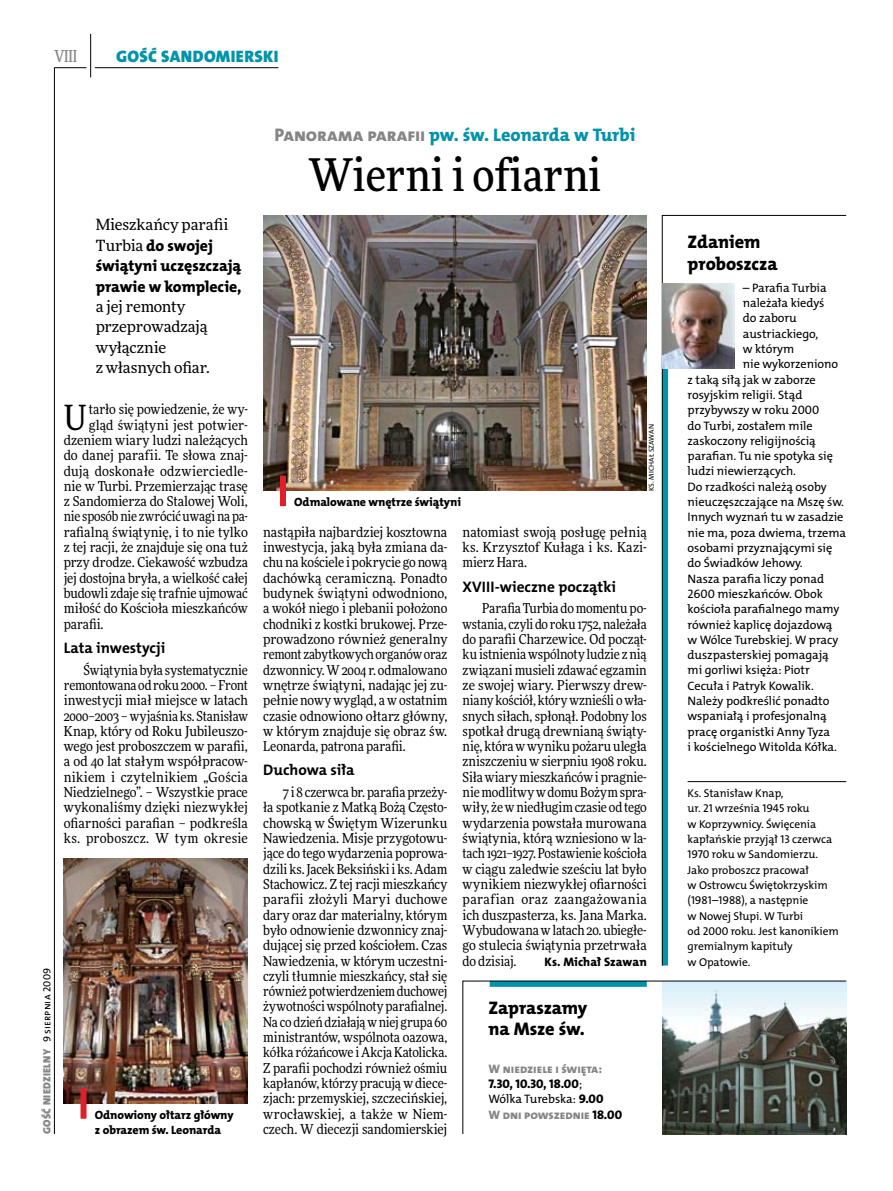
<style>
.page{position:relative;width:893px;height:1191px;background:#fff}
.page>*{position:absolute;margin:0;border:0;box-sizing:border-box;transform-origin:0 0}
.t1{font:500 45px "Freeday Narrow";color:#000}
.t2{font:34.8px "Freeday Narrow News";color:#000}
.t3{font:18.3px/21.6px "The Mix HP8 Ex Bld";letter-spacing:.01em;color:#000}
.t4{font:18.3px "The Mix HP8 Ex Bld";letter-spacing:-.005em;color:#0093aa}
.t5{font:16.65px "The Mix HP9 Blk";letter-spacing:.02em;color:#0093aa}
.t6{font:500 16.5px "Freeday Narrow";color:#858486;scale:.9 1}
.t7{font:15.75px/20.4px "The Mix HP8 Ex Bld";letter-spacing:.01em;color:#000}
.t8{font:15.45px/20.4px "Freeday News";letter-spacing:-.01em;color:#000}
.t9{font:15.3px "The Mix HP7 Bld";color:#000}
.t10{font:13.65px/15.3px "Freeday Narrow News";color:#000;text-align:justify}
.t11{font:12.6px "The Mix HP8 Ex Bld";color:#000}
.t12{font:12.3px "The Mix HP5 Plain";letter-spacing:-.005em;color:#000}
.t13{font:12.3px "The Mix HP8 Ex Bld";letter-spacing:-.005em;color:#858486}
.t14{font:12.3px "The Mix HP8 Ex Bld";letter-spacing:.01em;color:#000}
.t15{font:12px/15.3px "The Mix HP8 Ex Bld";letter-spacing:-.005em;color:#000}
.t16{font:11.4px/15.3px "The Mix HP5 Plain";letter-spacing:-.005em;color:#000}
.t17{font:10.5px "The Mix HP9 Blk";letter-spacing:.025em;color:#858486}
.t18{font:7.2px "The Mix HP5 Plain";letter-spacing:.015em;color:#000}
.s1{font-family:"Freeday News";font-size:15.45px}
.s2{color:#858486}
.s3{font-family:"The Mix HP5 Plain";color:#000}
.s4{font-family:"The Mix HP5 Plain";font-size:12.3px}
.s5{font-family:"The Mix HP8 Ex Bld";font-size:12.6px}
.s6{font-size:12.6px;color:#000}
</style>
<div class="page">
<hr style="left:54px;top:67px;width:1px;height:1067px;background:#000">
<hr style="left:90px;top:34px;width:1px;height:43px;background:#000">
<hr style="left:54px;top:67px;width:32px;height:1px;background:#000">
<hr style="left:95px;top:67px;width:183px;height:1px;background:#000">
<svg style="left:662px;top:215px;width:185px;height:751px"></svg>
<img style="left:263px;top:215px;width:384px;height:276px">
<svg style="left:462px;top:980px;width:385px;height:154px"></svg>
<hr style="left:688px;top:781px;width:158px;height:1px;background:#000">
<img style="left:662px;top:283px;width:72px;height:85px">
<img style="left:64px;top:858px;width:184px;height:245px">
<div style="left:280px;top:475px;width:6px;height:31px;background:#df1f2a"></div>
<div style="left:81px;top:1088px;width:6px;height:30px;background:#df1f2a"></div>
<p class="t6" style="left:54px;top:46px;width:27px">VIII</p>
<p class="t5" style="left:116px;top:46px;width:164px">GOŚĆ SANDOMIERSKI</p>
<p class="t8" style="left:96px;top:214px;width:134px">Mieszkańcy parafii</p>
<p class="t7" style="left:96px;top:235px;width:147px"><span class="s1">Turbia</span> do swojej świątyni uczęszczają prawie w komplecie,</p>
<p class="t8" style="left:96px;top:296px;width:116px">a jej remonty przeprowadzają wyłącznie<br>z własnych ofiar.</p>
<h3 class="t4" style="left:275px;top:123px;width:362px"><span class="s2">Panorama parafii</span> pw. św. Leonarda w Turbi</h3>
<h1 class="t1" style="left:308px;top:147px;width:295px">Wierni i ofiarni</h1>
<h2 class="t2" style="left:64px;top:396px;width:24px">U</h2>
<p class="t10" style="left:89px;top:401px;width:161px">tarło się powiedzenie, że wy-</p>
<p class="t10" style="left:89px;top:417px;width:161px">gląd świątyni jest potwier-</p>
<p class="t10" style="left:64px;top:432px;width:186px">dzeniem wiary ludzi należących</p>
<p class="t10" style="left:64px;top:447px;width:186px">do danej parafii. Te słowa znaj-</p>
<p class="t10" style="left:64px;top:463px;width:186px">dują doskonałe odzwierciedle-</p>
<p class="t10" style="left:64px;top:478px;width:186px">nie w Turbi. Przemierzając trasę</p>
<p class="t10" style="left:64px;top:493px;width:186px">z Sandomierza do Stalowej Woli,</p>
<p class="t10" style="left:64px;top:509px;width:186px">nie sposób nie zwrócić uwagi na pa-</p>
<p class="t10" style="left:64px;top:524px;width:186px">rafialną świątynię, i to nie tylko</p>
<p class="t10" style="left:64px;top:539px;width:186px">z tej racji, że znajduje się ona tuż</p>
<p class="t10" style="left:64px;top:555px;width:186px">przy drodze. Ciekawość wzbudza</p>
<p class="t10" style="left:64px;top:570px;width:186px">jej dostojna bryła, a wielkość całej</p>
<p class="t10" style="left:64px;top:585px;width:186px">budowli zdaje się trafnie ujmować</p>
<p class="t10" style="left:64px;top:600px;width:186px">miłość do Kościoła mieszkańców</p>
<p class="t10" style="left:64px;top:616px;width:41px">parafii.</p>
<p class="t9" style="left:64px;top:638px;width:103px">Lata inwestycji</p>
<p class="t10" style="left:64px;top:662px;width:186px;text-indent:20px">Świątynia była systematycznie remontowana od roku 2000. – Front inwestycji miał miejsce w latach 2000–2003 – wyjaśnia ks. Stanisław Knap, który od Roku Jubileuszo&shy;wego jest proboszczem w parafii, a od 40 lat stałym współpracow&shy;nikiem i czytelnikiem „Gościa Niedzielnego”. – Wszystkie prace wykonaliśmy dzięki niezwykłej ofiarności parafian – podkreśla ks. proboszcz. W tym okresie</p>
<p class="t17" style="left:40px;top:1134px;width:167px;rotate:-90deg">GOŚĆ NIEDZIELNY <span class="s3">9 sierpnia 2009</span></p>
<p class="t15" style="left:95px;top:1107px;width:140px">Odnowiony ołtarz główny z obrazem św. Leonarda</p>
<p class="t15" style="left:294px;top:494px;width:168px">Odmalowane wnętrze świątyni</p>
<p class="t18" style="left:647px;top:491px;width:68px;rotate:-90deg">ks. Michał Szawan</p>
<p class="t10" style="left:263px;top:524px;width:186px">nastąpiła najbardziej kosztowna inwestycja, jaką była zmiana da&shy;chu na kościele i pokrycie go nową dachówką ceramiczną. Ponadto budynek świątyni odwodniono, a wokół niego i plebanii położono chodniki z kostki brukowej. Prze&shy;prowadzono również generalny remont zabytkowych organów oraz dzwonnicy. W2004 r. odmalowano wnętrze świątyni, nadając jej zu&shy;pełnie nowy wygląd, a w ostatnim czasie odnowiono ołtarz główny, w którym znajduje się obraz św.<br>Leonarda, patrona parafii.</p>
<p class="t9" style="left:263px;top:760px;width:93px">Duchowa siła</p>
<p class="t10" style="left:263px;top:784px;width:186px;text-indent:20px">7 i 8 czerwca br. parafia przeży&shy;ła spotkanie z Matką Bożą Często&shy;chowską w Świętym Wizerunku Nawiedzenia. Misje przygotowu&shy;jące do tego wydarzenia poprowa&shy;dzili ks.Jacek Beksiński i ks.Adam Stachowicz. Z tej racji mieszkańcy parafii złożyli Maryi duchowe dary oraz dar materialny, którym było odnowienie dzwonnicy znaj&shy;dującej się przed kościołem. Czas Nawiedzenia, w którym uczestni&shy;czyli tłumnie mieszkańcy, stał się również potwierdzeniem duchowej żywotności wspólnoty parafialnej.<br>Na co dzień działają wniej grupa 60 ministrantów, wspólnota oazowa, kółka różańcowe iAkcja Katolicka.<br>Z parafii pochodzi również ośmiu kapłanów, którzy pracują w diece&shy;zjach: przemyskiej, szczecińskiej, wrocławskiej, a także w Niem&shy;czech. W diecezji sandomierskiej</p>
<p class="t10" style="left:463px;top:524px;width:186px">natomiast swoją posługę pełnią ks. Krzysztof Kułaga i ks. Kazi&shy;mierz Hara.</p>
<p class="t9" style="left:463px;top:576px;width:155px">XVIII-wieczne początki</p>
<p class="t10" style="left:463px;top:600px;width:186px;text-indent:20px">Parafia Turbia do momentu po&shy;wstania, czyli do roku 1752, należała do parafii Charzewice. Od począt&shy;ku istnienia wspólnoty ludzie z nią związani musieli zdawać egzamin ze swojej wiary. Pierwszy drew&shy;niany kościół, który wznieśli owła&shy;snych siłach, spłonął. Podobny los spotkał drugą drewnianą świąty&shy;nię, która w wyniku pożaru uległa zniszczeniu w sierpniu 1908 roku.<br>Siła wiary mieszkańców i pragnie&shy;nie modlitwy w domu Bożym spra&shy;wiły, żewniedługim czasie od tego wydarzenia powstała murowana świątynia, którą wzniesiono w la&shy;tach 1921–1927. Postawienie kościoła w ciągu zaledwie sześciu lat było wynikiem niezwykłej ofiarności parafian oraz zaangażowania ich duszpasterza, ks. Jana Marka.<br>Wybudowana wlatach 20. ubiegłe&shy;go stulecia świątynia przetrwała do dzisiaj.</p>
<p class="t14" style="left:545px;top:953px;width:104px">Ks. Michał Szawan</p>
<h3 class="t3" style="left:488px;top:997px;width:100px">Zapraszamy na Msze św.</h3>
<p class="t13" style="left:488px;top:1060px;width:115px">W niedziele i święta:</p>
<p class="t11" style="left:488px;top:1075px;width:95px">7.30, 10.30, 18.00<span class="s4">;</span></p>
<p class="t12" style="left:488px;top:1091px;width:116px">Wólka Turebska: <span class="s5">9.00</span></p>
<p class="t13" style="left:488px;top:1106px;width:135px">W dni powszednie <span class="s6">18.00</span></p>
<h3 class="t3" style="left:688px;top:231px;width:92px">Zdaniem proboszcza</h3>
<p class="t12" style="left:743px;top:280px;width:85px">– Parafia Turbia</p>
<p class="t12" style="left:743px;top:295px;width:83px">należała kiedyś</p>
<p class="t12" style="left:743px;top:310px;width:55px">do zaboru</p>
<p class="t12" style="left:743px;top:326px;width:77px">austriackiego,</p>
<p class="t12" style="left:743px;top:341px;width:53px">w którym</p>
<p class="t12" style="left:743px;top:356px;width:97px">nie wykorzeniono</p>
<p class="t12" style="left:688px;top:371px;width:130px">z taką siłą jak w zaborze</p>
<p class="t12" style="left:688px;top:387px;width:116px">rosyjskim religii. Stąd</p>
<p class="t12" style="left:688px;top:402px;width:133px">przybywszy w roku 2000</p>
<p class="t12" style="left:688px;top:417px;width:127px">do Turbi, zostałem mile</p>
<p class="t12" style="left:688px;top:433px;width:130px">zaskoczony religijnością</p>
<p class="t12" style="left:688px;top:448px;width:147px">parafian. Tu nie spotyka się</p>
<p class="t12" style="left:688px;top:463px;width:110px">ludzi niewierzących.</p>
<p class="t12" style="left:688px;top:479px;width:141px">Do rzadkości należą osoby</p>
<p class="t12" style="left:688px;top:494px;width:158px">nieuczęszczające na Mszę św.</p>
<p class="t12" style="left:688px;top:509px;width:157px">I nnych wyznań tu w zasadzie</p>
<p class="t12" style="left:688px;top:524px;width:160px">nie ma, poza dwiema, trzema</p>
<p class="t12" style="left:688px;top:540px;width:146px">osobami przyznającymi się</p>
<p class="t12" style="left:688px;top:555px;width:117px">do Świadków Jehowy.</p>
<p class="t12" style="left:688px;top:570px;width:138px">N asza parafia liczy ponad</p>
<p class="t12" style="left:688px;top:586px;width:137px">2600 mieszkańców. Obok</p>
<p class="t12" style="left:688px;top:601px;width:153px">kościoła parafialnego mamy</p>
<p class="t12" style="left:688px;top:616px;width:146px">również kaplicę dojazdową</p>
<p class="t12" style="left:688px;top:632px;width:152px">w Wólce Turebskiej. W pracy</p>
<p class="t12" style="left:688px;top:647px;width:143px">duszpasterskiej pomagają</p>
<p class="t12" style="left:688px;top:662px;width:124px">mi gorliwi księża: Piotr</p>
<p class="t12" style="left:688px;top:677px;width:128px">Cecuła i Patryk Kowalik.</p>
<p class="t12" style="left:688px;top:693px;width:143px">N ależy podkreślić ponadto</p>
<p class="t12" style="left:688px;top:708px;width:141px">wspaniałą i profesjonalną</p>
<p class="t12" style="left:688px;top:723px;width:144px">pracę organistki Anny Tyza</p>
<p class="t12" style="left:688px;top:739px;width:151px">i kościelnego Witolda Kółka.</p>
<p class="t16" style="left:688px;top:785px;width:153px">Ks. Stanisław Knap,<br>ur. 21 września 1945 roku<br>w Koprzywnicy. Święcenia kapłańskie przyjął 13 czerwca<br>1970 roku w Sandomierzu.<br>Jako proboszcz pracował<br>w O strowcu Świętokrzyskim (1981–1988), a następnie<br>w N owej Słupi. W Turbi<br>od 2000 roku. Jest kanonikiem gremialnym kapituły<br>w Opatowie.</p>
</div>
